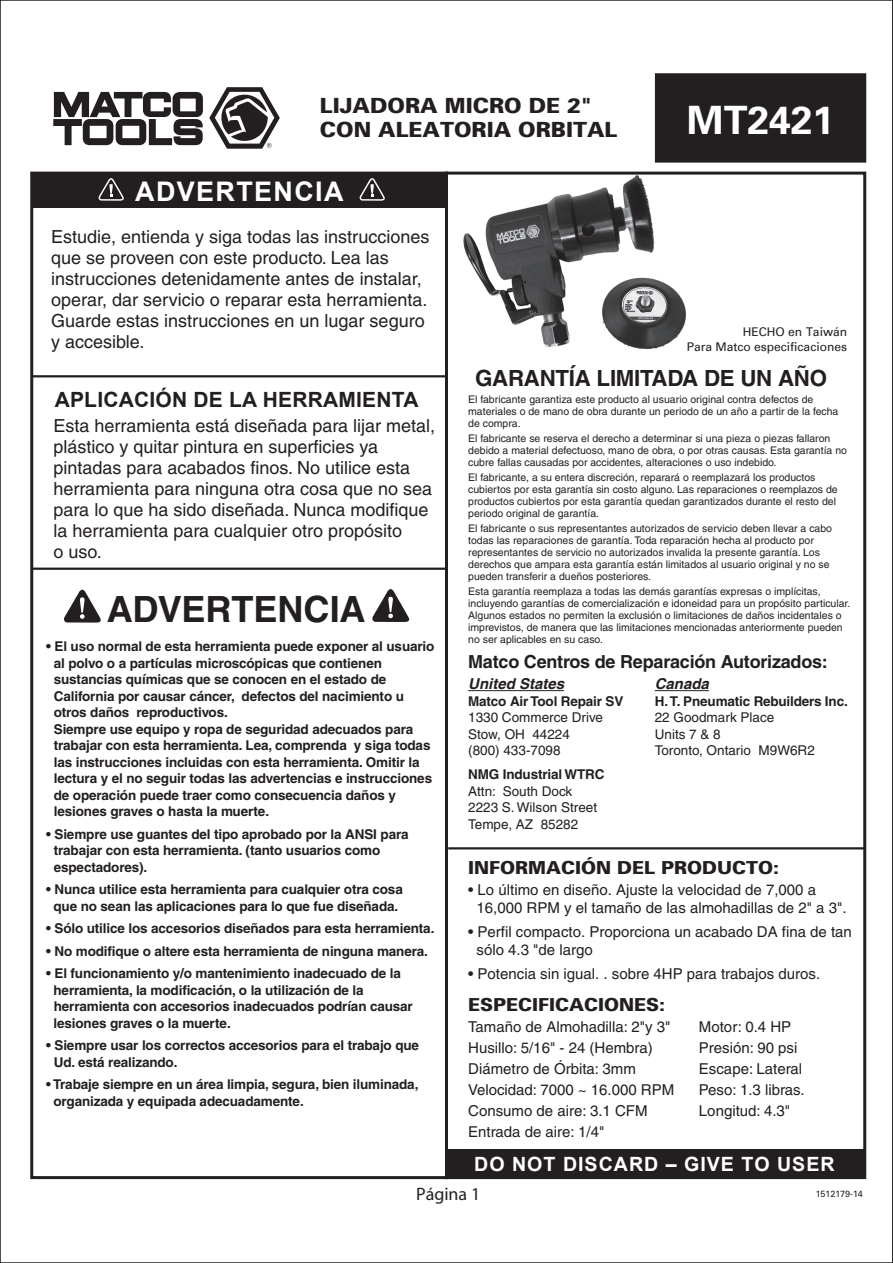
<style>
.page{position:relative;width:893px;height:1263px;background:#fff}
.page>*{position:absolute;margin:0;border:0;box-sizing:border-box;transform-origin:0 0}
.t1{font:700 39px "Univers LT Std";color:#fff}
.t2{font:700 36.15px "Helvetica";letter-spacing:-.005em;color:#231f20}
.t3{font:700 27px "Arial";letter-spacing:.05em;color:#fff}
.t4{font:700 22.35px "Helvetica";letter-spacing:-.01em;color:#231f20}
.t5{font:900 21px/24px "Univers 75";color:#231f20}
.t6{font:700 21px "Arial";letter-spacing:.01em;color:#231f20}
.t7{font:700 19.65px "Arial";letter-spacing:.05em;color:#fff}
.t8{font:18px/21px "Helvetica";color:#231f20}
.t9{font:900 18px "Univers 75";color:#231f20}
.t10{font:700 18px "Helvetica";letter-spacing:-.01em;color:#231f20}
.t11{font:18px "Myriad";color:#231f20}
.t12{font:15px/21px "Helvetica";color:#231f20}
.t13{font:italic 700 15px "Helvetica";color:#231f20}
.t14{font:700 13.5px/16.5px "Helvetica";letter-spacing:-.01em;color:#231f20}
.t15{font:13.5px/16.5px "Helvetica";color:#231f20}
.t16{font:12px/15px "Univers";color:#231f20;text-align:right}
.t17{font:10.5px/12px "Helvetica";color:#231f20}
.t18{font:9px "Univers LT Std";letter-spacing:-.015em;color:#231f20}
</style>
<div class="page">
<img style="left:456px;top:171px;width:244px;height:179px">
<svg style="left:209px;top:87px;width:71px;height:62px"></svg>
<svg style="left:53px;top:92px;width:150px;height:53px"></svg>
<div style="left:655px;top:73px;width:211px;height:90px;background:#231f20;border:3px solid #231f20"></div>
<hr style="left:468px;top:690px;width:96px;height:1px;background:#231f20">
<hr style="left:655px;top:690px;width:54px;height:1px;background:#231f20">
<div style="left:448px;top:1149px;width:417px;height:28px;background:#231f20"></div>
<hr style="left:32px;top:375px;width:416px;height:2px;background:#231f20">
<hr style="left:448px;top:847px;width:417px;height:2px;background:#231f20">
<hr style="left:32px;top:568px;width:416px;height:2px;background:#231f20">
<div style="left:30px;top:172px;width:418px;height:1007px;border:3px solid #231f20"></div>
<svg style="left:64px;top:590px;width:37px;height:33px"></svg>
<svg style="left:372px;top:589px;width:37px;height:33px"></svg>
<div style="left:32px;top:173px;width:416px;height:34px;background:#231f20"></div>
<svg style="left:99px;top:178px;width:25px;height:23px"></svg>
<svg style="left:360px;top:178px;width:25px;height:23px"></svg>
<h3 class="t5" style="left:320px;top:93px;width:299px">LIJADORA MICRO DE 2"<br>CON ALEATORIA ORBITAL</h3>
<h1 class="t1" style="left:687px;top:97px;width:149px">MT2421</h1>
<h3 class="t3" style="left:135px;top:173px;width:210px">ADVERTENCIA</h3>
<p class="t8" style="left:51px;top:226px;width:380px">Estudie, entienda y siga todas las instrucciones que se proveen con este producto. Lea las instrucciones detenidamente antes de instalar, operar, dar servicio o reparar esta herramienta.<br>Guarde estas instrucciones en un lugar seguro y accesible.</p>
<h3 class="t6" style="left:55px;top:386px;width:365px">APLICACIÓN DE LA HERRAMIENTA</h3>
<p class="t8" style="left:54px;top:416px;width:383px">Esta herramienta está diseñada para lijar metal, plástico y quitar pintura en superficies ya pintadas para acabados finos. No utilice esta herramienta para ninguna otra cosa que no sea para lo que ha sido diseñada. Nunca modifique la herramienta para cualquier otro propósito<br>o uso.</p>
<h2 class="t2" style="left:107px;top:587px;width:260px">ADVERTENCIA</h2>
<p class="t14" style="left:54px;top:638px;width:382px;text-indent:-8px">• El uso normal de esta herramienta puede exponer al usuario al polvo o a partículas microscópicas que contienen sustancias químicas que se conocen en el estado de California por causar cáncer, defectos del nacimiento u otros daños reproductivos.<br>Siempre use equipo y ropa de seguridad adecuados para trabajar con esta herramienta. Lea, comprenda y siga todas las instrucciones incluidas con esta herramienta. Omitir la lectura y el no seguir todas las advertencias e instrucciones de operación puede traer como consecuencia daños y lesiones graves o hasta la muerte.</p>
<p class="t14" style="left:54px;top:825px;width:356px;text-indent:-8px">• Siempre use guantes del tipo aprobado por la ANSI para trabajar con esta herramienta. (tanto usuarios como espectadores).</p>
<p class="t14" style="left:46px;top:881px;width:358px;text-align:center">• Nunca utilice esta herramienta para cualquier otra cosa que no sean las aplicaciones para lo que fue diseñada.</p>
<p class="t14" style="left:46px;top:920px;width:390px">• Sólo utilice los accesorios diseñados para esta herramienta.</p>
<p class="t14" style="left:46px;top:942px;width:383px">• No modifique o altere esta herramienta de ninguna manera.</p>
<p class="t14" style="left:54px;top:965px;width:361px;text-indent:-7px">• El funcionamiento y/o mantenimiento inadecuado de la herramienta, la modificación, o la utilización de la herramienta con accesorios inadecuados podrían causar lesiones graves o la muerte.</p>
<p class="t14" style="left:54px;top:1037px;width:367px;text-indent:-8px">• Siempre usar los correctos accesorios para el trabajo que<br>Ud. está realizando.</p>
<p class="t14" style="left:54px;top:1076px;width:366px;text-indent:-7px">• Trabaje siempre en un área limpia, segura, bien iluminada, organizada y equipada adecuadamente.</p>
<p class="t16" style="left:687px;top:324px;width:162px">HECHO en Taiwán<br>Para Matco especificaciones</p>
<h3 class="t4" style="left:475px;top:364px;width:353px">GARANTÍA LIMITADA DE UN AÑO</h3>
<p class="t17" style="left:468px;top:393px;width:372px">El fabricante garantiza este producto al usuario original contra defectos de materiales o de mano de obra durante un periodo de un año a partir de la fecha de compra.</p>
<p class="t17" style="left:468px;top:432px;width:380px">El fabricante se reserva el derecho a determinar si una pieza o piezas fallaron debido a material defectuoso, mano de obra, o por otras causas. Esta garantía no cubre fallas causadas por accidentes, alteraciones o uso indebido.</p>
<p class="t17" style="left:468px;top:471px;width:371px">El fabricante, a su entera discreción, reparará o reemplazará los productos cubiertos por esta garantía sin costo alguno. Las reparaciones o reemplazos de productos cubiertos por esta garantía quedan garantizados durante el resto del periodo original de garantía.</p>
<p class="t17" style="left:468px;top:522px;width:365px">El fabricante o sus representantes autorizados de servicio deben llevar a cabo todas las reparaciones de garantía. Toda reparación hecha al producto por representantes de servicio no autorizados invalida la presente garantía. Los derechos que ampara esta garantía están limitados al usuario original y no se pueden transferir a dueños posteriores.</p>
<p class="t17" style="left:468px;top:585px;width:384px">Esta garantía reemplaza a todas las demás garantías expresas o implícitas, incluyendo garantías de comercialización e idoneidad para un propósito particular.<br>Algunos estados no permiten la exclusión o limitaciones de daños incidentales o imprevistos, de manera que las limitaciones mencionadas anteriormente pueden no ser aplicables en su caso.</p>
<h3 class="t10" style="left:468px;top:650px;width:361px">Matco Centros de Reparación Autorizados:</h3>
<p class="t13" style="left:468px;top:675px;width:97px">United States</p>
<p class="t14" style="left:468px;top:692px;width:157px">Matco Air Tool Repair SV</p>
<p class="t15" style="left:468px;top:709px;width:136px">1330 Commerce Drive<br>Stow, OH 44224 (800) 433-7098</p>
<p class="t14" style="left:468px;top:766px;width:138px">NMG Industrial WTRC</p>
<p class="t15" style="left:468px;top:782px;width:130px">Attn: South Dock<br>2223 S. Wilson Street<br>Tempe, AZ 85282</p>
<p class="t13" style="left:655px;top:675px;width:56px">Canada</p>
<p class="t14" style="left:655px;top:692px;width:194px">H. T. Pneumatic Rebuilders Inc.</p>
<p class="t15" style="left:655px;top:709px;width:162px">22 Goodmark Place<br>Units 7 &amp; 8<br>Toronto, Ontario M9W6R2</p>
<h3 class="t9" style="left:468px;top:856px;width:312px">INFORMACIÓN DEL PRODUCTO:</h3>
<p class="t12" style="left:477px;top:880px;width:371px;line-height:18px;text-indent:-8px">• Lo último en diseño. Ajuste la velocidad de 7,000 a<br>16,000 RPM y el tamaño de las almohadillas de 2" a 3".</p>
<p class="t12" style="left:477px;top:922px;width:377px;line-height:18px;text-indent:-8px">• Perfil compacto. Proporciona un acabado DA fina de tan sólo 4.3 "de largo</p>
<p class="t12" style="left:468px;top:963px;width:354px">• Potencia sin igual. . sobre 4HP para trabajos duros.</p>
<h3 class="t9" style="left:468px;top:993px;width:198px">ESPECIFICACIONES:</h3>
<p class="t12" style="left:468px;top:1016px;width:208px">Tamaño de Almohadilla: 2"y 3"<br>Husillo: 5/16" - 24 (Hembra)<br>Diámetro de Órbita: 3mm<br>Velocidad: 7000 ~ 16.000 RPM<br>Consumo de aire: 3.1 CFM<br>Entrada de aire: 1/4"</p>
<p class="t12" style="left:699px;top:1016px;width:107px">Motor: 0.4 HP<br>Presión: 90 psi<br>Escape: Lateral<br>Peso: 1.3 libras.<br>Longitud: 4.3"</p>
<h3 class="t7" style="left:474px;top:1151px;width:362px">DO NOT DISCARD – GIVE TO USER</h3>
<p class="t18" style="left:816px;top:1189px;width:49px">1512179-14</p>
<h3 class="t11" style="left:416px;top:1185px;width:66px">Página 1</h3>
</div>
